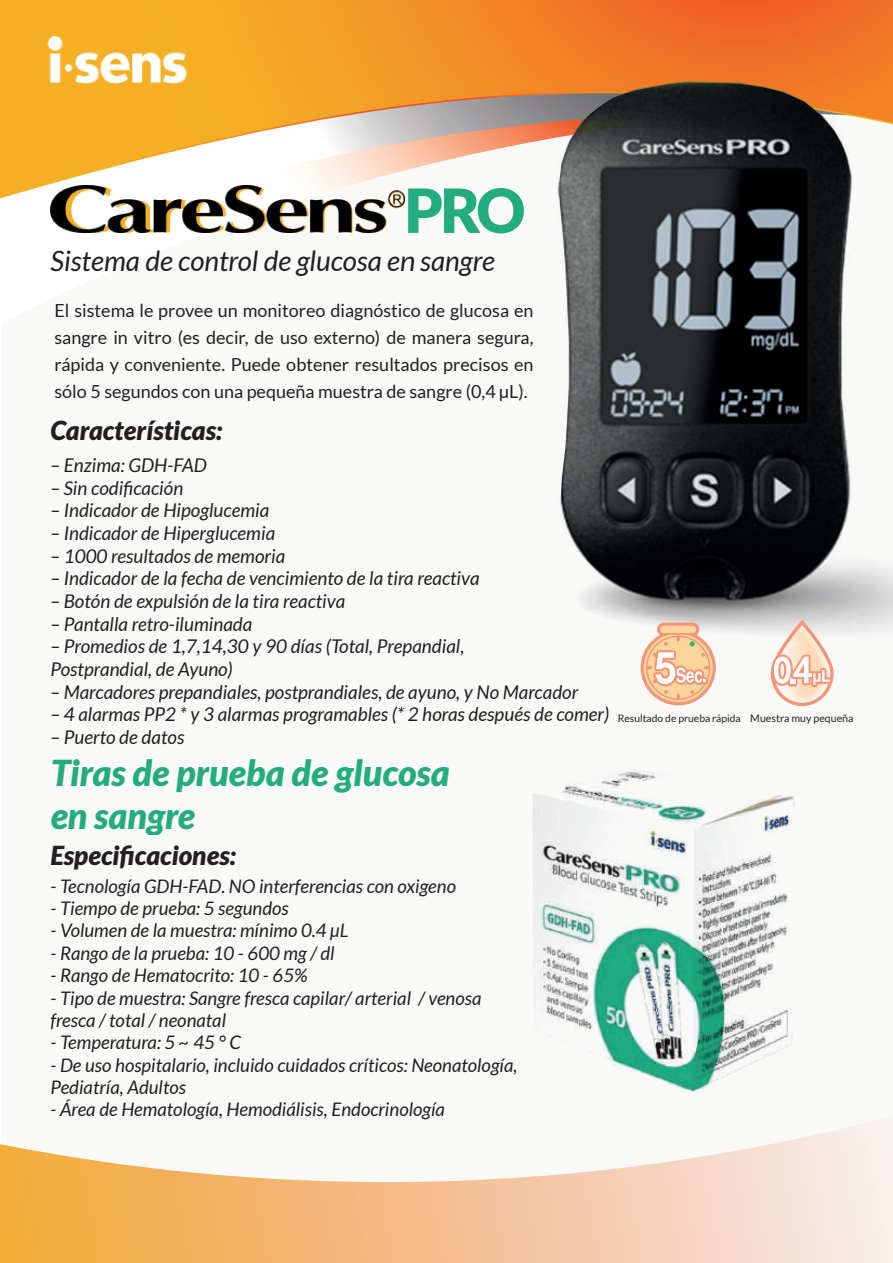
<style>
.page{position:relative;width:893px;height:1263px;background:#fff}
.page>*{position:absolute;margin:0;border:0;box-sizing:border-box;transform-origin:0 0}
.t1{font:900 61.05px "Lato";color:#23ac80}
.t2{font:italic 900 35.7px/42.9px "Lato";color:#23ac80}
.t3{font:italic 27.9px "Lato";color:#231f20}
.t4{font:italic 900 26.1px "Lato";color:#231f20}
.t5{font:italic 18.9px/22.6px "Lato";color:#231f20}
.t6{font:italic 18.6px/22.4px "Lato";color:#231f20}
.t7{font:18px/27px "Lato";color:#231f20;text-align:justify}
.t8{font:10.35px "Lato";color:#231f20}
.s1{font-size:10.65px}
</style>
<div class="page">
<div style="left:2px;top:0;width:891px;height:1263px;background:#f9f9f7"></div>
<svg style="left:0;top:1144px;width:892px;height:119px"></svg>
<svg style="left:0;top:0;width:893px;height:204px;background:#f4af4e"></svg>
<img style="left:42px;top:34px;width:149px;height:50px">
<img style="left:50px;top:185px;width:354px;height:48px">
<img style="left:394px;top:660px;width:498px;height:539px">
<img style="left:409px;top:27px;width:484px;height:607px">
<div style="left:642px;top:631px;width:72px;height:73px;border:2px solid #f59478;border-radius:50%"></div>
<svg style="left:646px;top:593px;width:64px;height:199px"></svg>
<svg style="left:769px;top:622px;width:66px;height:86px"></svg>
<h1 class="t1" style="left:404px;top:175px;width:122px">PRO</h1>
<h3 class="t3" style="left:50px;top:246px;width:446px">Sistema de control de glucosa en sangre</h3>
<p class="t7" style="left:55px;top:297px;width:481px">El sistema le provee un monitoreo diagnóstico de glucosa en sangre in vitro (es decir, de uso externo) de manera segura, rápida y conveniente. Puede obtener resultados precisos en sólo 5 segundos con una pequeña muestra de sangre (0,4 µL).</p>
<h3 class="t4" style="left:50px;top:415px;width:173px">Características:</h3>
<p class="t5" style="left:50px;top:454px;width:158px">– Enzima: GDH-FAD</p>
<p class="t5" style="left:50px;top:477px;width:134px">– Sin codificación</p>
<p class="t5" style="left:50px;top:500px;width:220px">– Indicador de Hipoglucemia</p>
<p class="t5" style="left:50px;top:522px;width:226px">– Indicador de Hiperglucemia</p>
<p class="t5" style="left:50px;top:545px;width:236px">– 1000 resultados de memoria</p>
<p class="t5" style="left:50px;top:568px;width:431px">– Indicador de la fecha de vencimiento de la tira reactiva</p>
<p class="t5" style="left:50px;top:590px;width:296px">– Botón de expulsión de la tira reactiva</p>
<p class="t5" style="left:50px;top:613px;width:203px">– Pantalla retro-iluminada</p>
<p class="t5" style="left:50px;top:636px;width:415px">– Promedios de 1,7,14,30 y 90 días (Total, Prepandial,<br>Postprandial, de Ayuno)</p>
<p class="t5" style="left:50px;top:681px;width:529px">– Marcadores prepandiales, postprandiales, de ayuno, y No Marcador</p>
<p class="t5" style="left:50px;top:704px;width:560px">– 4 alarmas PP2 * y 3 alarmas programables (* 2 horas después de comer)</p>
<p class="t5" style="left:50px;top:726px;width:135px">– Puerto de datos</p>
<h2 class="t2" style="left:50px;top:752px;width:401px">Tiras de prueba de glucosa en sangre</h2>
<h3 class="t4" style="left:50px;top:840px;width:187px">Especificaciones:</h3>
<p class="t6" style="left:50px;top:875px;width:407px">- Tecnología GDH-FAD. NO interferencias con oxigeno</p>
<p class="t6" style="left:50px;top:898px;width:240px">- Tiempo de prueba: 5 segundos</p>
<p class="t6" style="left:50px;top:920px;width:300px">- Volumen de la muestra: mínimo 0.4 µL</p>
<p class="t6" style="left:50px;top:942px;width:286px">- Rango de la prueba: 10 - 600 mg / dl</p>
<p class="t6" style="left:50px;top:965px;width:259px">- Rango de Hematocrito: 10 - 65%</p>
<p class="t6" style="left:50px;top:987px;width:433px">- Tipo de muestra: Sangre fresca capilar/ arterial / venosa fresca / total / neonatal</p>
<p class="t6" style="left:50px;top:1032px;width:192px">- Temperatura: 5 ~ 45 ° C</p>
<p class="t6" style="left:50px;top:1054px;width:469px">- De uso hospitalario, incluido cuidados críticos: Neonatología,<br>Pediatría, Adultos</p>
<p class="t6" style="left:50px;top:1099px;width:396px">- Área de Hematología, Hemodiálisis, Endocrinología</p>
<p class="t8" style="left:618px;top:713px;width:237px">Resultado de prueba rápida <span class="s1">Muestra muy pequeña</span></p>
</div>
